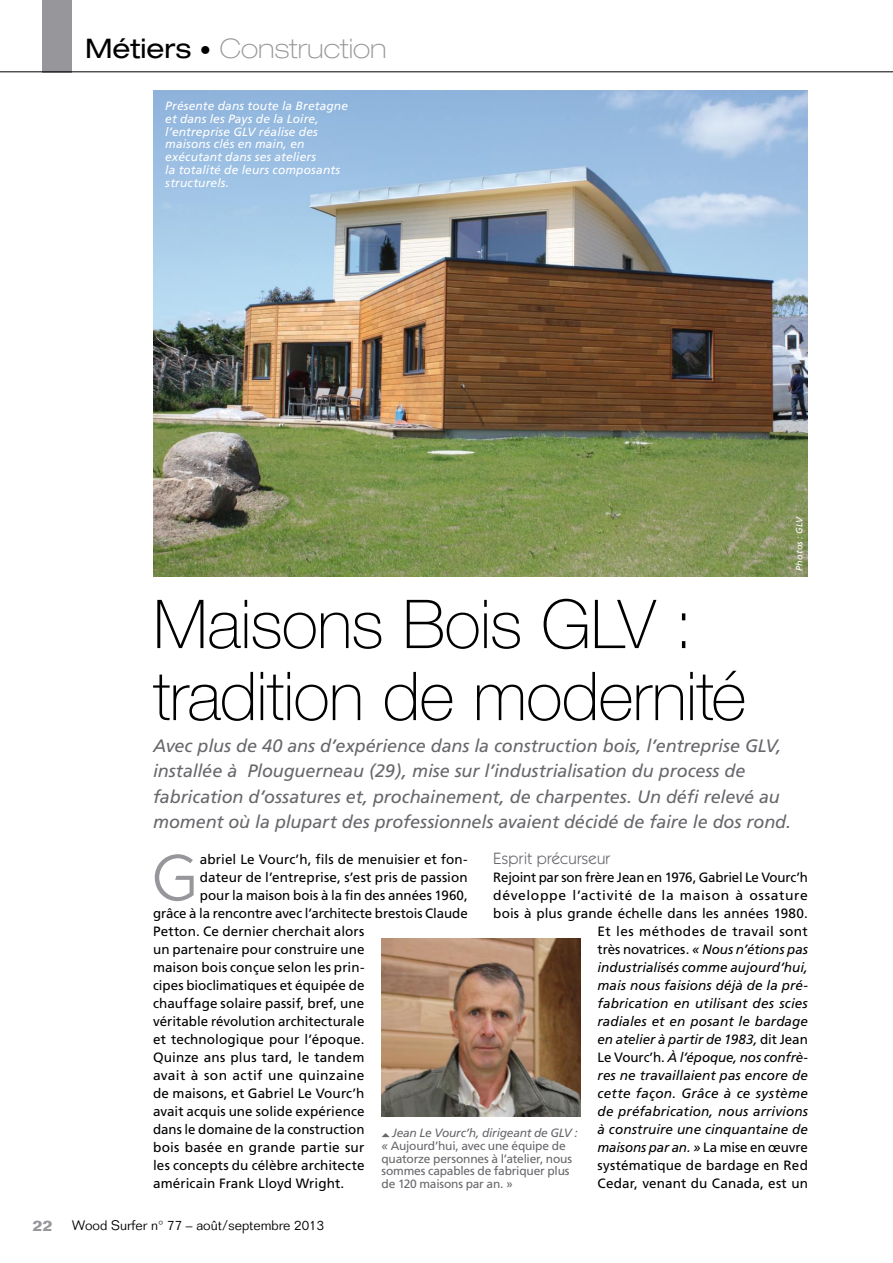
<style>
.page{position:relative;width:893px;height:1263px;background:#fff}
.page>*{position:absolute;margin:0;border:0;box-sizing:border-box;transform-origin:0 0}
.t1{font:100 67.5px/72px "Helvetica Neue LT Std";letter-spacing:-.015em;color:#000}
.t2{font:65.4px "Itc Kabel";color:#97979b}
.t3{font:100 expanded 27px "Helvetica Neue LT Std";color:#97979b}
.t4{font:italic 18px/25.5px "Frutiger";letter-spacing:-.005em;color:#68676c}
.t5{font:16.5px "Itc Kabel";letter-spacing:.015em;color:#68676c}
.t6{font:700 15px "Folio";color:#97979b}
.t7{font:13.5px "Frutiger";letter-spacing:.005em;color:#000}
.t8{font:italic 13.5px/18px "Frutiger";letter-spacing:.005em;color:#000;text-align:right}
.t9{font:300 13.5px "Folio";color:#000}
.t10{font:italic 12px/12.8px "Frutiger";letter-spacing:.01em;color:#fff}
.t11{font:12px/12.8px "Frutiger";letter-spacing:-.02em;color:#68676c}
.t12{font:italic 9px "Frutiger";letter-spacing:.02em;color:#fff}
.s1{font-weight:400;color:#000}
.s2{font-stretch:condensed;font-size:22.5px;color:#000}
.s3{font-style:normal}
.s4{font-style:italic}
</style>
<div class="page">
<div style="left:43px;top:0;width:29px;height:72px;background:#97979b"></div>
<hr style="left:0;top:72px;width:893px;height:1px;background:#000">
<img style="left:153px;top:90px;width:655px;height:486px">
<img style="left:381px;top:938px;width:200px;height:178px">
<svg style="left:382px;top:1133px;width:8px;height:4px"></svg>
<h3 class="t3" style="left:85px;top:32px;width:303px"><span class="s1">Métiers</span> <span class="s2">•</span> Construction</h3>
<p class="t10" style="left:165px;top:100px;width:184px">Présente dans toute la Bretagne et dans les Pays de la Loire, l’entreprise GLV réalise des maisons clés en main, en exécutant dans ses ateliers<br>la totalité de leurs composants structurels.</p>
<p class="t6" style="left:33px;top:1216px;width:22px">22</p>
<h1 class="t1" style="left:153px;top:588px;width:595px">Maisons Bois GLV : tradition de modernité</h1>
<p class="t12" style="left:794px;top:571px;width:56px;rotate:-90deg">Photos : GLV</p>
<p class="t4" style="left:153px;top:733px;width:639px">Avec plus de 40 ans d’expérience dans la construction bois, l’entreprise GLV, installée à Plouguerneau (29), mise sur l’industrialisation du process de fabrication d’ossatures et, prochainement, de charpentes. Un défi relevé au moment où la plupart des professionnels avaient décidé de faire le dos rond.</p>
<p class="t5" style="left:493px;top:849px;width:118px">Esprit précurseur</p>
<p class="t8" style="left:493px;top:868px;width:316px"><span class="s3">Rejoint par son frère Jean en 1976, Gabriel Le Vourc’h développe l’activité de la maison à ossature bois à plus grande échelle dans les années 1980.<br>Et les méthodes de travail sont<br>très novatrices.</span> « Nous n’étions pas<br>industrialisés comme aujourd’hui,<br>mais nous faisions déjà de la pré-<br>fabrication en utilisant des scies<br>radiales et en posant le bardage<br>en atelier à partir de 1983, <span class="s3">dit Jean<br>Le Vourc’h.</span> À l’époque, nos confrè-<br>res ne travaillaient pas encore de<br>cette façon. Grâce à ce système<br>de préfabrication, nous arrivions<br>à construire une cinquantaine de<br>maisons par an. » <span class="s3">La mise en œuvre<br>systématique de bardage en Red<br>Cedar, venant du Canada, est un</span></p>
<h2 class="t2" style="left:153px;top:840px;width:45px">G</h2>
<p class="t7" style="left:200px;top:851px;width:269px">abriel Le Vourc’h, fils de menuisier et fon-</p>
<p class="t7" style="left:200px;top:869px;width:269px">dateur de l’entreprise, s’est pris de passion</p>
<p class="t7" style="left:200px;top:887px;width:269px">pour la maison bois à la fin des années 1960,</p>
<p class="t7" style="left:153px;top:905px;width:316px">grâce à la rencontre avec l’architecte brestois Claude</p>
<p class="t7" style="left:153px;top:923px;width:213px">Petton. Ce dernier cherchait alors</p>
<p class="t7" style="left:153px;top:941px;width:213px">un partenaire pour construire une</p>
<p class="t7" style="left:153px;top:959px;width:213px">maison bois conçue selon les prin-</p>
<p class="t7" style="left:153px;top:977px;width:213px">cipes bioclimatiques et équipée de</p>
<p class="t7" style="left:153px;top:995px;width:213px">chauffage solaire passif, bref, une</p>
<p class="t7" style="left:153px;top:1013px;width:213px">véritable révolution architecturale</p>
<p class="t7" style="left:153px;top:1031px;width:213px">et technologique pour l’époque.</p>
<p class="t7" style="left:153px;top:1049px;width:213px">Quinze ans plus tard, le tandem</p>
<p class="t7" style="left:153px;top:1067px;width:213px">avait à son actif une quinzaine</p>
<p class="t7" style="left:153px;top:1085px;width:213px">de maisons, et Gabriel Le Vourc’h</p>
<p class="t7" style="left:153px;top:1103px;width:213px">avait acquis une solide expérience</p>
<p class="t7" style="left:153px;top:1121px;width:213px">dans le domaine de la construction</p>
<p class="t7" style="left:153px;top:1139px;width:213px">bois basée en grande partie sur</p>
<p class="t7" style="left:153px;top:1157px;width:213px">les concepts du célèbre architecte</p>
<p class="t7" style="left:153px;top:1175px;width:193px">américain Frank Lloyd Wright.</p>
<p class="t11" style="left:382px;top:1127px;width:198px;text-indent:11px"><span class="s4">Jean Le Vourc’h, dirigeant de GLV : «</span> Aujourd’hui, avec une équipe de quatorze personnes à l’atelier, nous sommes capables de fabriquer plus de 120 maisons par an. »</p>
<p class="t9" style="left:72px;top:1217px;width:253px">Wood Surfer n° 77 – août/septembre 2013</p>
</div>
